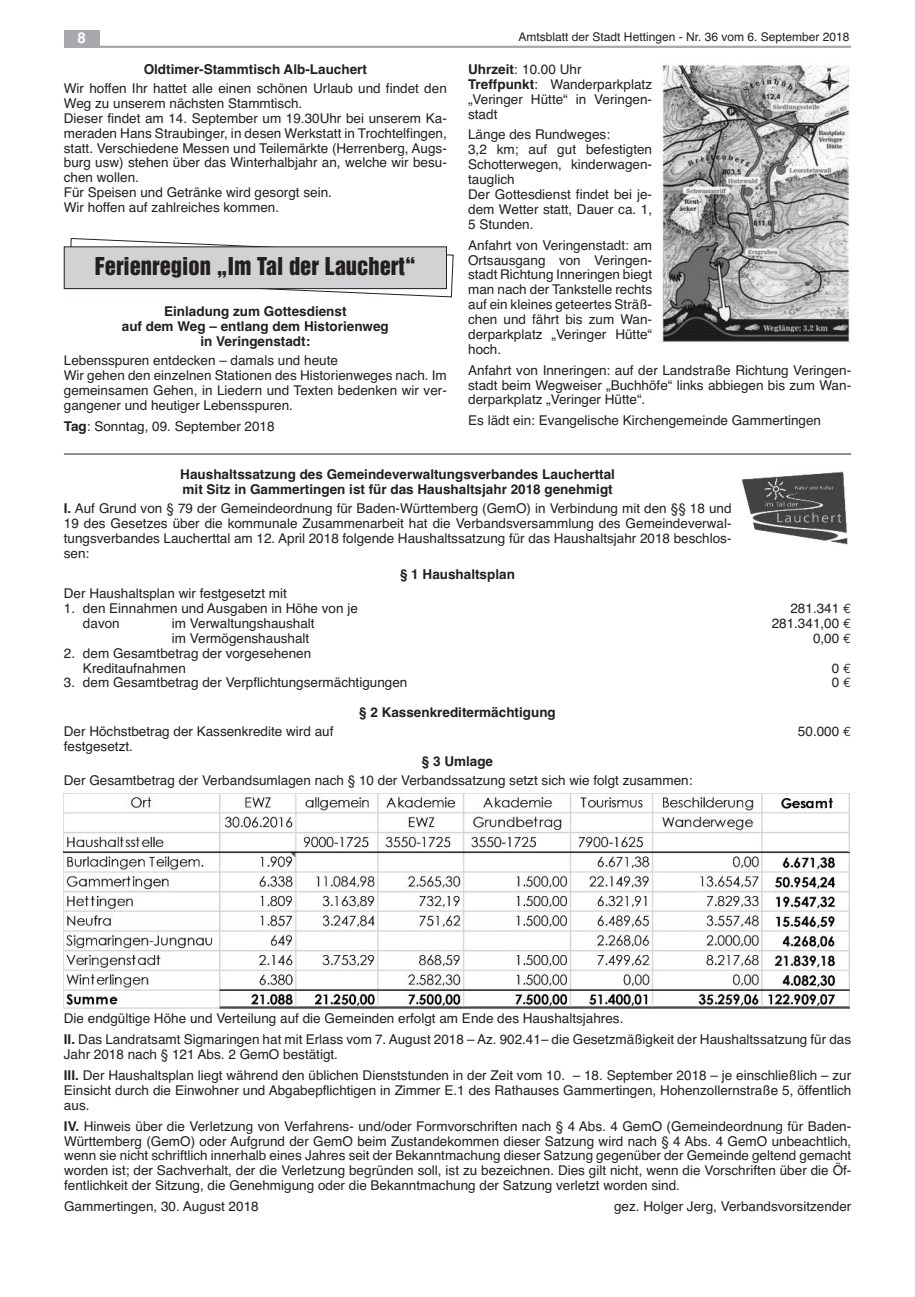
<style>
.page{position:relative;width:915px;height:1297px;background:#fff}
.page>*{position:absolute;margin:0;border:0;box-sizing:border-box;transform-origin:0 0}
.t1{font:22.5px "Helvetica Inserat";color:#231f20}
.t2{font:700 15px "Helvetica";color:#fff}
.t3{font:13.5px/14.9px "Helvetica";color:#231f20}
.t4{font:700 13.5px/14.9px "Helvetica";color:#231f20;text-align:center}
.t5{font:12px "Helvetica";color:#231f20}
.s1{font-weight:700}
.s2{font-family:"Euro Mono"}
</style>
<div class="page">
<svg style="left:69px;top:238px;width:385px;height:60px"></svg>
<div style="left:64px;top:247px;width:382px;height:42px;background:#d1d2d4"></div>
<div style="left:64px;top:246px;width:382px;height:43px;border:1px solid #231f20"></div>
<img style="left:64px;top:793px;width:785px;height:216px">
<img style="left:741px;top:472px;width:106px;height:72px">
<img style="left:659px;top:64px;width:191px;height:279px">
<hr style="left:64px;top:454px;width:786px;height:1px;background:#231f20">
<hr style="left:64px;top:46px;width:786px;height:2px;background:#a8a9ad">
<div style="left:64px;top:30px;width:35px;height:17px;background:#a8a9ad"></div>
<p class="t2" style="left:77px;top:29px;width:10px">8</p>
<p class="t5" style="left:518px;top:30px;width:332px">Amtsblatt der Stadt Hettingen - Nr. 36 vom 6. September 2018</p>
<p class="t4" style="left:144px;top:62px;width:225px">Oldtimer-Stammtisch Alb-Lauchert</p>
<p class="t3" style="left:64px;top:81px;width:384px">Wir hoffen Ihr hattet alle einen schönen Urlaub und findet den Weg zu unserem nächsten Stammtisch.<br>Dieser findet am 14. September um 19.30Uhr bei unserem Ka&shy;meraden Hans Straubinger, in desen Werkstatt in Trochtelfingen, statt. Verschiedene Messen und Teilemärkte (Herrenberg, Augs&shy;burg usw) stehen über das Winterhalbjahr an, welche wir besu&shy;chen wollen.<br>Für Speisen und Getränke wird gesorgt sein.<br>Wir hoffen auf zahlreiches kommen.</p>
<h1 class="t1" style="left:95px;top:257px;width:322px">Ferienregion „Im Tal der Lauchert“</h1>
<p class="t4" style="left:122px;top:304px;width:268px">Einladung zum Gottesdienst<br>auf dem Weg – entlang dem Historienweg in Veringenstadt:</p>
<p class="t3" style="left:64px;top:353px;width:384px">Lebensspuren entdecken – damals und heute<br>Wir gehen den einzelnen Stationen des Historienweges nach. Im gemeinsamen Gehen, in Liedern und Texten bedenken wir ver&shy;gangener und heutiger Lebensspuren.</p>
<p class="t3" style="left:64px;top:419px;width:212px"><span class="s1">Tag</span>: Sonntag, 09. September 2018</p>
<p class="t3" style="left:468px;top:62px;width:185px"><span class="s1">Uhrzeit</span>: 10.00 Uhr<br><span class="s1">Treffpunkt</span>: Wanderparkplatz „Veringer Hütte“ in Veringen&shy;stadt</p>
<p class="t3" style="left:468px;top:127px;width:185px">Länge des Rundweges:<br>3,2 km; auf gut befestigten<br>Schotterwegen, kinderwagen&shy;tauglich<br>Der Gottesdienst findet bei je&shy;dem Wetter statt, Dauer ca. 1,<br>5 Stunden.</p>
<p class="t3" style="left:468px;top:238px;width:185px;text-align:justify">Anfahrt von Veringenstadt: am Ortsausgang von Veringen&shy;stadt Richtung Inneringen biegt man nach der Tankstelle rechts auf ein kleines geteertes Sträß&shy;chen und fährt bis zum Wan&shy;derparkplatz „Veringer Hütte“ hoch.</p>
<p class="t3" style="left:468px;top:363px;width:384px;text-align:justify">Anfahrt von Inneringen: auf der Landstraße Richtung Veringen&shy;stadt beim Wegweiser „Buchhöfe“ links abbiegen bis zum Wan&shy;derparkplatz „Veringer Hütte“.</p>
<p class="t3" style="left:468px;top:413px;width:354px">Es lädt ein: Evangelische Kirchengemeinde Gammertingen</p>
<p class="t4" style="left:180px;top:467px;width:436px;text-align:left">Haushaltssatzung des Gemeindeverwaltungsverbandes Laucherttal mit Sitz in Gammertingen ist für das Haushaltsjahr 2018 genehmigt</p>
<p class="t3" style="left:64px;top:501px;width:669px;text-align:justify"><span class="s1">I.</span> Auf Grund von § 79 der Gemeindeordnung für Baden-Württemberg (GemO) in Verbindung mit den §§ 18 und 19 des Gesetzes über die kommunale Zusammenarbeit hat die Verbandsversammlung des Gemeindeverwal&shy;tungsverbandes Laucherttal am 12. April 2018 folgende Haushaltssatzung für das Haushaltsjahr 2018 beschlos&shy;sen:</p>
<p class="t4" style="left:400px;top:567px;width:116px">§ 1 Haushaltsplan</p>
<p class="t3" style="left:64px;top:586px;width:224px">Der Haushaltsplan wir festgesetzt mit</p>
<p class="t3" style="left:64px;top:601px;width:295px">1. den Einnahmen und Ausgaben in Höhe von je</p>
<p class="t3" style="left:790px;top:601px;width:62px">281.341 <span class="s2">€</span></p>
<p class="t3" style="left:83px;top:616px;width:38px">davon</p>
<p class="t3" style="left:172px;top:616px;width:144px">im Verwaltungshaushalt</p>
<p class="t3" style="left:771px;top:616px;width:81px">281.341,00 <span class="s2">€</span></p>
<p class="t3" style="left:172px;top:631px;width:139px">im Vermögenshaushalt</p>
<p class="t3" style="left:812px;top:631px;width:40px">0,00 <span class="s2">€</span></p>
<p class="t3" style="left:83px;top:645px;width:230px;text-indent:-19px">2. dem Gesamtbetrag der vorgesehenen<br>Kreditaufnahmen</p>
<p class="t3" style="left:831px;top:660px;width:21px">0 <span class="s2">€</span></p>
<p class="t3" style="left:64px;top:675px;width:345px">3. dem Gesamtbetrag der Verpflichtungsermächtigungen</p>
<p class="t3" style="left:831px;top:675px;width:21px">0 <span class="s2">€</span></p>
<p class="t4" style="left:359px;top:705px;width:198px">§ 2 Kassenkreditermächtigung</p>
<p class="t3" style="left:64px;top:724px;width:271px">Der Höchstbetrag der Kassenkredite wird auf</p>
<p class="t3" style="left:797px;top:724px;width:55px">50.000 <span class="s2">€</span></p>
<p class="t3" style="left:64px;top:739px;width:71px">festgesetzt.</p>
<p class="t4" style="left:421px;top:754px;width:73px">§ 3 Umlage</p>
<p class="t3" style="left:64px;top:773px;width:630px">Der Gesamtbetrag der Verbandsumlagen nach § 10 der Verbandssatzung setzt sich wie folgt zusammen:</p>
<p class="t3" style="left:64px;top:1008px;width:788px;line-height:20.9px">Die endgültige Höhe und Verteilung auf die Gemeinden erfolgt am Ende des Haushaltsjahres.<br><span class="s1">II.</span> Das Landratsamt Sigmaringen hat mit Erlass vom 7. August 2018 – Az. 902.41– die Gesetzmäßigkeit der Haushaltssatzung für das</p>
<p class="t3" style="left:64px;top:1044px;width:788px;line-height:20.9px">Jahr 2018 nach § 121 Abs. 2 GemO bestätigt.<br><span class="s1">III.</span> Der Haushaltsplan liegt während den üblichen Dienststunden in der Zeit vom 10. – 18. September 2018 – je einschließlich – zur</p>
<p class="t3" style="left:64px;top:1083px;width:788px">Einsicht durch die Einwohner und Abgabepflichtigen in Zimmer E.1 des Rathauses Gammertingen, Hohenzollernstraße 5, öffentlich aus.</p>
<p class="t3" style="left:64px;top:1118px;width:788px;text-align:justify"><span class="s1">IV.</span> Hinweis über die Verletzung von Verfahrens- und/oder Formvorschriften nach § 4 Abs. 4 GemO (Gemeindeordnung für Baden-Württemberg (GemO) oder Aufgrund der GemO beim Zustandekommen dieser Satzung wird nach § 4 Abs. 4 GemO unbeachtlich, wenn sie nicht schriftlich innerhalb eines Jahres seit der Bekanntmachung dieser Satzung gegenüber der Gemeinde geltend gemacht worden ist; der Sachverhalt, der die Verletzung begründen soll, ist zu bezeichnen. Dies gilt nicht, wenn die Vorschriften über die Öf&shy;fentlichkeit der Sitzung, die Genehmigung oder die Bekanntmachung der Satzung verletzt worden sind.</p>
<p class="t3" style="left:64px;top:1199px;width:196px">Gammertingen, 30. August 2018</p>
<p class="t3" style="left:614px;top:1199px;width:239px">gez. Holger Jerg, Verbandsvorsitzender</p>
</div>
